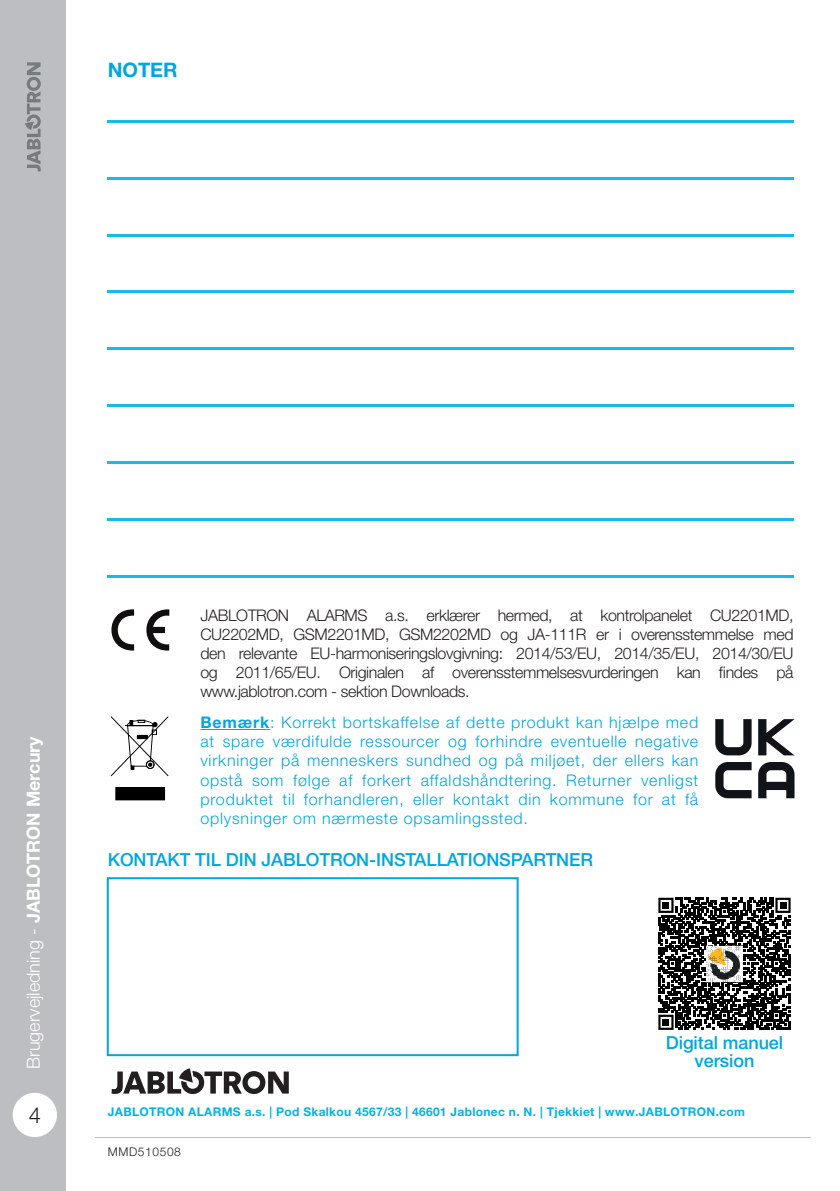
<style>
.page{position:relative;width:840px;height:1191px;background:#fff}
.page>*{position:absolute;margin:0;border:0;box-sizing:border-box;transform-origin:0 0}
.t1{font:300 22px "Helvetica Neue LT Pro";color:#231f20}
.t2{font:700 20px "Helvetica Neue LT Pro";letter-spacing:-.005em;color:#00a6e0}
.t3{font:500 18px/18px "Helvetica Neue LT Pro";letter-spacing:-.005em;color:#00a6e0;text-align:center}
.t4{font:300 18px "Helvetica Neue LT Pro";color:#fff}
.t5{font:300 16px/19.2px "Helvetica Neue LT Pro";letter-spacing:.05em;color:#00a6e0;text-align:justify}
.t6{font:300 16px/19.2px "Helvetica Neue LT Pro";letter-spacing:-.025em;color:#231f20;text-align:justify}
.t7{font:700 12px "Helvetica Neue LT Pro";letter-spacing:.025em;color:#00b3e5}
.t8{font:300 12px "Helvetica Neue LT Pro";letter-spacing:.05em;color:#231f20}
.s1{font-weight:700}
</style>
<div class="page">
<div style="left:0;top:0;width:65px;height:1191px;background:#bdbec1"></div>
<svg style="left:25px;top:62px;width:16px;height:109px"></svg>
<div style="left:13px;top:1092px;width:44px;height:45px;background:#fff;border-radius:50%"></div>
<div style="left:107px;top:877px;width:411px;height:179px;border:2px solid #00a6e0"></div>
<svg style="left:111px;top:609px;width:58px;height:42px"></svg>
<div style="left:116px;top:787px;width:48px;height:13px;background:#000001"></div>
<svg style="left:164px;top:787px;width:1px;height:14px"></svg>
<svg style="left:115px;top:787px;width:1px;height:14px"></svg>
<svg style="left:111px;top:716px;width:57px;height:60px"></svg>
<hr style="left:200px;top:729px;width:70px;height:1px;background:#00a6e0">
<svg style="left:111px;top:1068px;width:177px;height:26px"></svg>
<svg style="left:658px;top:897px;width:132px;height:133px"></svg>
<svg style="left:715px;top:719px;width:36px;height:36px"></svg>
<svg style="left:758px;top:719px;width:36px;height:36px"></svg>
<svg style="left:715px;top:762px;width:36px;height:36px"></svg>
<svg style="left:758px;top:762px;width:36px;height:36px"></svg>
<hr style="left:107px;top:120px;width:686px;height:2px;background:#17bbe8">
<hr style="left:107px;top:177px;width:686px;height:2px;background:#17bbe8">
<hr style="left:107px;top:234px;width:686px;height:2px;background:#17bbe8">
<hr style="left:107px;top:291px;width:686px;height:2px;background:#17bbe8">
<hr style="left:107px;top:348px;width:686px;height:2px;background:#17bbe8">
<hr style="left:107px;top:404px;width:686px;height:2px;background:#17bbe8">
<hr style="left:107px;top:461px;width:686px;height:2px;background:#17bbe8">
<hr style="left:107px;top:518px;width:686px;height:2px;background:#17bbe8">
<hr style="left:107px;top:575px;width:686px;height:2px;background:#17bbe8">
<p class="t2" style="left:108px;top:63px;width:71px">NOTER</p>
<p class="t4" style="left:27px;top:1069px;width:334px;rotate:-90deg">Brugervejledning - <span class="s1">JABLOTRON Mercury</span></p>
<h1 class="t1" style="left:29px;top:1107px;width:14px">4</h1>
<p class="t6" style="left:200px;top:607px;width:594px">JABLOTRON ALARMS a.s. erklærer hermed, at kontrolpanelet CU2201MD, CU2202MD, GSM2201MD, GSM2202MD og JA-111R er i overensstemmelse med den relevante EU-harmoniseringslovgivning: 2014/53/EU, 2014/35/EU, 2014/30/EU og 2011/65/EU. Originalen af overensstemmelsesvurderingen kan findes på www.jablotron.com - sektion Downloads.</p>
<p class="t5" style="left:200px;top:714px;width:499px"><span class="s1">Bemærk</span>: Korrekt bortskaffelse af dette produkt kan hjælpe med at spare værdifulde ressourcer og forhindre eventuelle negative virkninger på menneskers sundhed og på miljøet, der ellers kan opstå som følge af forkert affaldshåndtering. Returner venligst produktet til forhandleren, eller kontakt din kommune for at få oplysninger om nærmeste opsamlingssted.</p>
<p class="t3" style="left:108px;top:852px;width:486px">KONTAKT TIL DIN JABLOTRON-INSTALLATIONSPARTNER</p>
<p class="t3" style="left:665px;top:1035px;width:119px">Digital manuel version</p>
<p class="t7" style="left:108px;top:1107px;width:638px">JABLOTRON ALARMS a.s. | Pod Skalkou 4567/33 | 46601 Jablonec n. N. | Tjekkiet | www.JABLOTRON.com</p>
<p class="t8" style="left:108px;top:1147px;width:75px">MMD510508</p>
</div>
